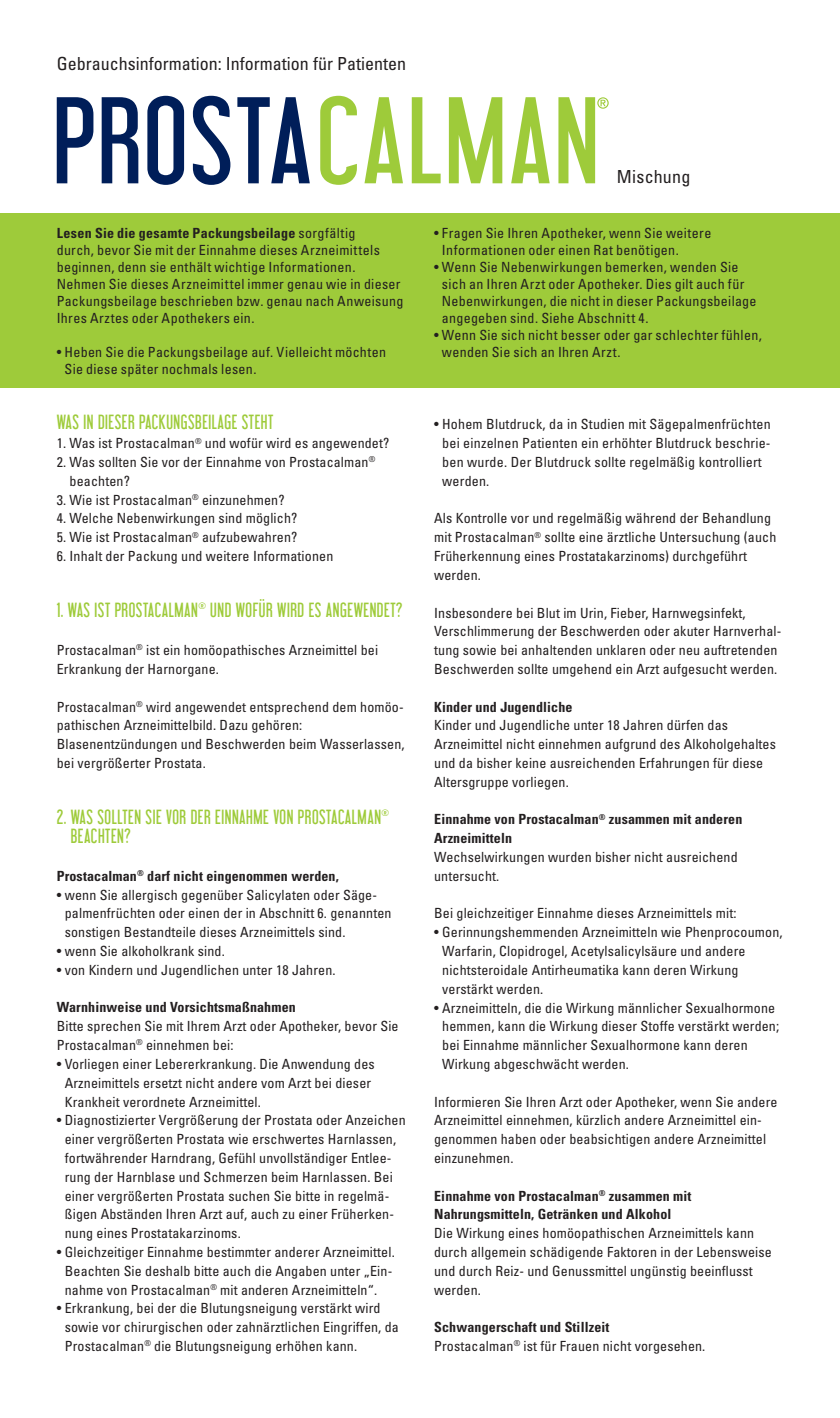
<style>
.page{position:relative;width:840px;height:1418px;background:#fff}
.page>*{position:absolute;margin:0;border:0;box-sizing:border-box;transform-origin:0 0}
.t1{font:18px/18.8px "Libel Suit";letter-spacing:.03em;color:#9ecb3a}
.t2{font:condensed 18px "Univers LT Std";color:#231f20}
.t3{font:condensed 14px/18.8px "Univers LT Std";letter-spacing:.01em;color:#231f20}
.t4{font:700 condensed 14px/18.8px "Univers LT Std";letter-spacing:.01em;color:#231f20}
.s1{font-weight:700}
</style>
<div class="page">
<svg style="left:57px;top:96px;width:252px;height:89px"></svg>
<svg style="left:320px;top:96px;width:288px;height:89px"></svg>
<div style="left:0;top:213px;width:839px;height:175px;background:#9ecb3a"></div>
<p class="t2" style="left:57px;top:52px;width:350px">Gebrauchsinformation: Information für Patienten</p>
<p class="t3" style="left:57px;top:224px;width:348px;line-height:17px"><span class="s1">Lesen Sie die gesamte Packungsbeilage</span> sorgfältig<br>durch, bevor Sie mit der Einnahme dieses Arzneimittels beginnen, denn sie enthält wichtige Informationen.<br>Nehmen Sie dieses Arzneimittel immer genau wie in dieser Packungsbeilage beschrieben bzw. genau nach Anweisung Ihres Arztes oder Apothekers ein.</p>
<p class="t3" style="left:64px;top:343px;width:323px;line-height:17px;text-indent:-8px">• Heben Sie die Packungsbeilage auf. Vielleicht möchten<br>Sie diese später nochmals lesen.</p>
<p class="t1" style="left:57px;top:413px;width:218px">WAS IN DIESER PACKUNGSBEILAGE STEHT</p>
<p class="t3" style="left:57px;top:433px;width:334px">1. Was ist Prostacalman<sup>®</sup> und wofür wird es angewendet?</p>
<p class="t3" style="left:70px;top:452px;width:307px;text-indent:-13px">2. Was sollten Sie vor der Einnahme von Prostacalman<sup>® </sup>beachten?</p>
<p class="t3" style="left:57px;top:490px;width:229px">3. Wie ist Prostacalman<sup>®</sup> einzunehmen?</p>
<p class="t3" style="left:57px;top:509px;width:242px">4. Welche Nebenwirkungen sind möglich?</p>
<p class="t3" style="left:57px;top:527px;width:242px">5. Wie ist Prostacalman<sup>®</sup> aufzubewahren?</p>
<p class="t3" style="left:57px;top:546px;width:278px">6. Inhalt der Packung und weitere Informationen</p>
<p class="t1" style="left:57px;top:601px;width:347px">1. WAS IST PROSTACALMAN<sup>®</sup> UND WOFÜR WIRD ES ANGEWENDET?</p>
<p class="t3" style="left:57px;top:640px;width:323px">Prostacalman<sup>®</sup> ist ein homöopathisches Arzneimittel bei<br>Erkrankung der Harnorgane.</p>
<p class="t3" style="left:57px;top:697px;width:349px">Prostacalman<sup>®</sup> wird angewendet entsprechend dem homöo&shy;pathischen Arzneimittelbild. Dazu gehören:<br>Blasenentzündungen und Beschwerden beim Wasserlassen, bei vergrößerter Prostata.</p>
<p class="t1" style="left:71px;top:808px;width:320px;text-indent:-14px">2. WAS SOLLTEN SIE VOR DER EINNAHME VON PROSTACALMAN<sup>®<br></sup>BEACHTEN?</p>
<p class="t4" style="left:57px;top:866px;width:283px">Prostacalman<sup>®</sup> darf nicht eingenommen werden,</p>
<p class="t3" style="left:65px;top:885px;width:328px;text-indent:-8px">• wenn Sie allergisch gegenüber Salicylaten oder Säge&shy;palmenfrüchten oder einen der in Abschnitt 6. genannten sonstigen Bestandteile dieses Arzneimittels sind.</p>
<p class="t3" style="left:57px;top:941px;width:169px">• wenn Sie alkoholkrank sind.</p>
<p class="t3" style="left:57px;top:960px;width:280px">• von Kindern und Jugendlichen unter 18 Jahren.</p>
<p class="t4" style="left:57px;top:998px;width:240px">Warnhinweise und Vorsichtsmaßnahmen</p>
<p class="t3" style="left:57px;top:1016px;width:343px">Bitte sprechen Sie mit Ihrem Arzt oder Apotheker, bevor Sie<br>Prostacalman<sup>®</sup> einnehmen bei:</p>
<p class="t3" style="left:65px;top:1054px;width:311px;text-indent:-8px">• Vorliegen einer Lebererkrankung. Die Anwendung des<br>Arzneimittels ersetzt nicht andere vom Arzt bei dieser<br>Krankheit verordnete Arzneimittel.</p>
<p class="t3" style="left:65px;top:1110px;width:342px;text-indent:-8px">• Diagnostizierter Vergrößerung der Prostata oder Anzeichen einer vergrößerten Prostata wie erschwertes Harnlassen, fortwährender Harndrang, Gefühl unvollständiger Entlee&shy;rung der Harnblase und Schmerzen beim Harnlassen. Bei einer vergrößerten Prostata suchen Sie bitte in regelmä&shy;ßigen Abständen Ihren Arzt auf, auch zu einer Früherken&shy;nung eines Prostatakarzinoms.</p>
<p class="t3" style="left:65px;top:1242px;width:331px;text-indent:-8px">• Gleichzeitiger Einnahme bestimmter anderer Arzneimittel.<br>Beachten Sie deshalb bitte auch die Angaben unter „Ein&shy;nahme von Prostacalman<sup>®</sup> mit anderen Arzneimitteln“.</p>
<p class="t3" style="left:65px;top:1298px;width:335px;text-indent:-8px">• Erkrankung, bei der die Blutungsneigung verstärkt wird sowie vor chirurgischen oder zahnärztlichen Eingriffen, da<br>Prostacalman<sup>®</sup> die Blutungsneigung erhöhen kann.</p>
<p class="t2" style="left:616px;top:165px;width:75px">Mischung</p>
<p class="t3" style="left:441px;top:224px;width:271px;line-height:17px;text-indent:-8px">• Fragen Sie Ihren Apotheker, wenn Sie weitere<br>Informationen oder einen Rat benötigen.</p>
<p class="t3" style="left:441px;top:258px;width:316px;line-height:17px;text-indent:-8px">• Wenn Sie Nebenwirkungen bemerken, wenden Sie sich an Ihren Arzt oder Apotheker. Dies gilt auch für Nebenwirkungen, die nicht in dieser Packungsbeilage angegeben sind. Siehe Abschnitt 4.</p>
<p class="t3" style="left:441px;top:326px;width:321px;line-height:17px;text-indent:-8px">• Wenn Sie sich nicht besser oder gar schlechter fühlen, wenden Sie sich an Ihren Arzt.</p>
<p class="t3" style="left:442px;top:415px;width:330px;text-indent:-8px">• Hohem Blutdruck, da in Studien mit Sägepalmenfrüchten bei einzelnen Patienten ein erhöhter Blutdruck beschrie&shy;ben wurde. Der Blutdruck sollte regelmäßig kontrolliert werden.</p>
<p class="t3" style="left:434px;top:509px;width:343px">Als Kontrolle vor und regelmäßig während der Behandlung mit Prostacalman<sup>®</sup> sollte eine ärztliche Untersuchung (auch Früherkennung eines Prostatakarzinoms) durchgeführt werden.</p>
<p class="t3" style="left:434px;top:603px;width:348px">Insbesondere bei Blut im Urin, Fieber, Harnwegsinfekt, Verschlimmerung der Beschwerden oder akuter Harnverhal&shy;tung sowie bei anhaltenden unklaren oder neu auftretenden Beschwerden sollte umgehend ein Arzt aufgesucht werden.</p>
<p class="t4" style="left:434px;top:697px;width:140px">Kinder und Jugendliche</p>
<p class="t3" style="left:434px;top:715px;width:343px">Kinder und Jugendliche unter 18 Jahren dürfen das Arzneimittel nicht einnehmen aufgrund des Alkoholgehaltes und da bisher keine ausreichenden Erfahrungen für diese Altersgruppe vorliegen.</p>
<p class="t4" style="left:434px;top:810px;width:309px">Einnahme von Prostacalman<sup>®</sup> zusammen mit anderen<br>Arzneimitteln</p>
<p class="t3" style="left:434px;top:847px;width:305px">Wechselwirkungen wurden bisher nicht ausreichend untersucht.</p>
<p class="t3" style="left:434px;top:903px;width:303px">Bei gleichzeitiger Einnahme dieses Arzneimittels mit:</p>
<p class="t3" style="left:442px;top:922px;width:341px;text-indent:-8px">• Gerinnungshemmenden Arzneimitteln wie Phenprocoumon, Warfarin, Clopidrogel, Acetylsalicylsäure und andere nichtsteroidale Antirheumatika kann deren Wirkung verstärkt werden.</p>
<p class="t3" style="left:442px;top:997px;width:338px;text-indent:-8px">• Arzneimitteln, die die Wirkung männlicher Sexualhormone hemmen, kann die Wirkung dieser Stoffe verstärkt werden; bei Einnahme männlicher Sexualhormone kann deren Wirkung abgeschwächt werden.</p>
<p class="t3" style="left:434px;top:1091px;width:344px">Informieren Sie Ihren Arzt oder Apotheker, wenn Sie andere Arzneimittel einnehmen, kürzlich andere Arzneimittel ein&shy;genommen haben oder beabsichtigen andere Arzneimittel einzunehmen.</p>
<p class="t4" style="left:434px;top:1186px;width:259px">Einnahme von Prostacalman<sup>®</sup> zusammen mit<br>Nahrungsmitteln, Getränken und Alkohol</p>
<p class="t3" style="left:434px;top:1223px;width:339px">Die Wirkung eines homöopathischen Arzneimittels kann durch allgemein schädigende Faktoren in der Lebensweise und durch Reiz- und Genussmittel ungünstig beeinflusst werden.</p>
<p class="t3" style="left:434px;top:1317px;width:272px"><span class="s1">Schwangerschaft und Stillzeit<br></span>Prostacalman<sup>®</sup> ist für Frauen nicht vorgesehen.</p>
</div>
